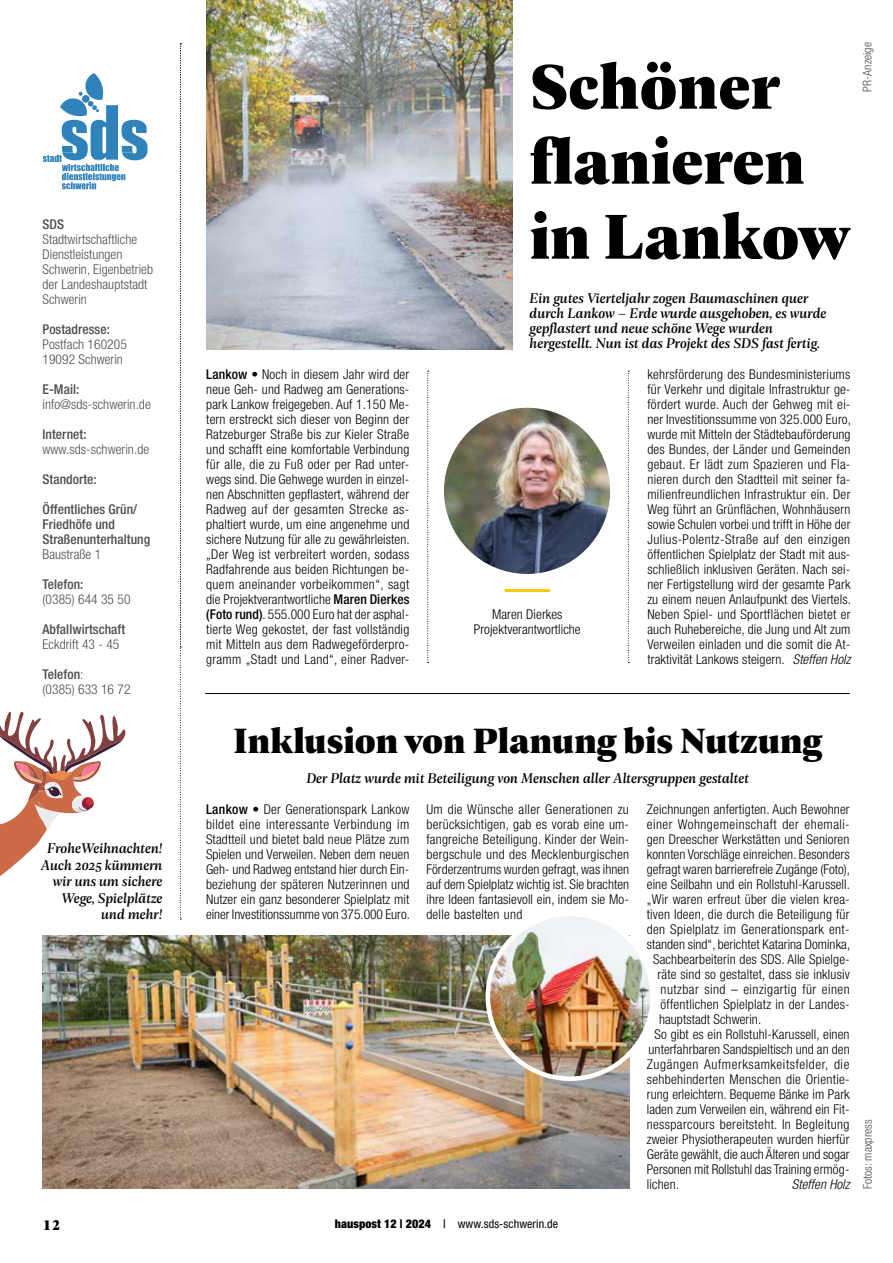
<style>
.page{position:relative;width:893px;height:1263px;background:#fff}
.page>*{position:absolute;margin:0;border:0;box-sizing:border-box;transform-origin:0 0}
.t1{font:900 67.5px/75px "Geller Headline";letter-spacing:.005em;color:#000}
.t2{font:900 37.5px "Geller Headline";letter-spacing:.005em;color:#000}
.t3{font:italic 500 15px/16.5px "Geller Headline";letter-spacing:.005em;color:#000}
.t4{font:900 15px "Geller Headline";color:#000}
.t5{font:300 condensed 13.5px/15px "Helvetica Neue LT Std";letter-spacing:.01em;color:#000;text-align:justify}
.t6{font:300 condensed 13.5px/15px "Helvetica Neue LT Std";letter-spacing:.005em;color:#4d4d4c}
.t7{font:500 condensed 13.5px/15px "Helvetica Neue LT Std";letter-spacing:.005em;color:#4d4d4c}
.t8{font:300 condensed 13.5px "Helvetica Neue LT Std";letter-spacing:.035em;color:#000}
.t9{font:300 condensed 13.5px "Helvetica Neue LT Std";letter-spacing:.045em;color:#000}
.t10{font:italic 300 condensed 13.5px "Helvetica Neue LT Std";letter-spacing:.005em;color:#000}
.t11{font:condensed 12px "Helvetica Neue LT Std";letter-spacing:.005em;color:#000}
.t12{font:300 condensed 12px "Helvetica Neue LT Std";letter-spacing:.005em;color:#4d4d4c}
.s1{font-weight:500}
.s2{font-style:italic}
.s3{font-weight:900}
</style>
<div class="page">
<svg style="left:43px;top:73px;width:105px;height:116px"></svg>
<div style="left:82px;top:95px;width:8px;height:8px;background:#2f82ba;border-radius:3px"></div>
<svg style="left:180px;top:43px;width:1px;height:877px"></svg>
<hr style="left:205px;top:693px;width:645px;height:1px;background:#000">
<img style="left:206px;top:0;width:307px;height:349px">
<svg style="left:427px;top:371px;width:2px;height:292px"></svg>
<svg style="left:628px;top:371px;width:1px;height:292px"></svg>
<hr style="left:505px;top:589px;width:45px;height:3px;background:#fdc900">
<img style="left:444px;top:408px;width:166px;height:166px;border-radius:83px">
<img style="left:43px;top:935px;width:586px;height:253px">
<img style="left:488px;top:914px;width:165px;height:165px;border-radius:82px">
<div style="left:486px;top:912px;width:169px;height:169px;border:4px solid #fff;border-radius:50%"></div>
<svg style="left:0;top:711px;width:126px;height:165px"></svg>
<p class="t7" style="left:43px;top:216px;width:23px">SDS</p>
<p class="t6" style="left:43px;top:231px;width:112px">Stadtwirtschaftliche<br>Dienstleistungen<br>Schwerin, Eigenbetrieb der Landeshauptstadt<br>Schwerin</p>
<p class="t7" style="left:43px;top:321px;width:69px">Postadresse:</p>
<p class="t6" style="left:43px;top:336px;width:86px">Postfach 160205<br>19092 Schwerin</p>
<p class="t7" style="left:43px;top:381px;width:38px">E-Mail:</p>
<p class="t6" style="left:43px;top:396px;width:110px">info@sds-schwerin.de</p>
<p class="t7" style="left:43px;top:426px;width:46px">Internet:</p>
<p class="t6" style="left:43px;top:441px;width:108px">www.sds-schwerin.de</p>
<p class="t7" style="left:43px;top:471px;width:56px">Standorte:</p>
<p class="t7" style="left:43px;top:501px;width:109px">Öffentliches Grün/<br>Friedhöfe und<br>Straßenunterhaltung</p>
<p class="t6" style="left:43px;top:546px;width:60px">Baustraße 1</p>
<p class="t7" style="left:43px;top:576px;width:42px">Telefon:</p>
<p class="t6" style="left:43px;top:591px;width:90px">(0385) 644 35 50</p>
<p class="t7" style="left:43px;top:621px;width:84px">Abfallwirtschaft</p>
<p class="t6" style="left:43px;top:636px;width:78px">Eckdrift 43 - 45</p>
<p class="t6" style="left:43px;top:666px;width:90px"><span class="s1">Telefon</span>:<br>(0385) 633 16 72</p>
<h1 class="t1" style="left:530px;top:45px;width:319px">Schöner flanieren in Lankow</h1>
<p class="t12" style="left:860px;top:92px;width:51px;rotate:-90deg">PR-Anzeige</p>
<p class="t3" style="left:530px;top:290px;width:298px;line-height:15px">Ein gutes Vierteljahr zogen Baumaschinen quer durch Lankow – Erde wurde ausgehoben, es wurde gepflastert und neue schöne Wege wurden hergestellt. Nun ist das Projekt des SDS fast fertig.</p>
<p class="t5" style="left:206px;top:366px;width:205px"><span class="s1">Lankow •</span> Noch in diesem Jahr wird der neue Geh- und Radweg am Generations&shy;park Lankow freigegeben. Auf 1.150 Me&shy;tern erstreckt sich dieser von Beginn der Ratzeburger Straße bis zur Kieler Straße und schafft eine komfortable Verbindung für alle, die zu Fuß oder per Rad unter&shy;wegs sind. Die Gehwege wurden in einzel&shy;nen Abschnitten gepflastert, während der Radweg auf der gesamten Strecke as&shy;phaltiert wurde, um eine angenehme und sichere Nutzung für alle zu gewährleisten. „Der Weg ist verbreitert worden, sodass Radfahrende aus beiden Richtungen be&shy;quem aneinander vorbeikommen“, sagt die Projektverantwortliche <span class="s1">Maren Dierkes (Foto rund)</span>. 555.000 Euro hat der asphal&shy;tierte Weg gekostet, der fast vollständig mit Mitteln aus dem Radwegeförderpro&shy;gramm „Stadt und Land“, einer Radver-</p>
<p class="t5" style="left:647px;top:366px;width:205px">kehrsförderung des Bundesministeriums für Verkehr und digitale Infrastruktur ge&shy;fördert wurde. Auch der Gehweg mit ei&shy;ner Investitionssumme von 325.000 Euro, wurde mit Mitteln der Städtebauförderung des Bundes, der Länder und Gemeinden gebaut. Er lädt zum Spazieren und Fla&shy;nieren durch den Stadtteil mit seiner fa&shy;milienfreundlichen Infrastruktur ein. Der Weg führt an Grünflächen, Wohnhäusern sowie Schulen vorbei und trifft in Höhe der Julius-Polentz-Straße auf den einzigen öffentlichen Spielplatz der Stadt mit aus&shy;schließlich inklusiven Geräten. Nach sei&shy;ner Fertigstellung wird der gesamte Park zu einem neuen Anlaufpunkt des Viertels.<br>Neben Spiel- und Sportflächen bietet er auch Ruhebereiche, die Jung und Alt zum Verweilen einladen und die somit die At&shy;traktivität Lankows steigern. <span class="s2">Steffen Holz</span></p>
<p class="t5" style="left:474px;top:606px;width:108px;text-align:center">Maren Dierkes<br>Projektverantwortliche</p>
<h2 class="t2" style="left:234px;top:714px;width:590px">Inklusion von Planung bis Nutzung</h2>
<p class="t3" style="left:41px;top:839px;width:123px;text-align:right">FroheWeihnachten!<br>Auch 2025 kümmern wir uns um sichere<br>Wege, Spielplätze und mehr!</p>
<p class="t3" style="left:306px;top:769px;width:444px">Der Platz wurde mit Beteiligung von Menschen aller Altersgruppen gestaltet</p>
<p class="t5" style="left:206px;top:801px;width:205px"><span class="s1">Lankow •</span> Der Generationspark Lankow bildet eine interessante Verbindung im Stadtteil und bietet bald neue Plätze zum Spielen und Verweilen. Neben dem neuen Geh- und Radweg entstand hier durch Ein&shy;beziehung der späteren Nutzerinnen und Nutzer ein ganz besonderer Spielplatz mit einer Investitionssumme von 375.000 Euro.</p>
<p class="t5" style="left:426px;top:801px;width:204px">Um die Wünsche aller Generationen zu berücksichtigen, gab es vorab eine um&shy;fangreiche Beteiligung. Kinder der Wein&shy;bergschule und des Mecklenburgischen Förderzentrums wurden gefragt, was ihnen auf dem Spielplatz wichtig ist. Sie brachten ihre Ideen fantasievoll ein, indem sie Mo&shy;delle bastelten und</p>
<p class="t5" style="left:647px;top:801px;width:204px">Zeichnungen anfertigten. Auch Bewohner</p>
<p class="t8" style="left:647px;top:816px;width:204px">einer Wohngemeinschaft der ehemali-</p>
<p class="t5" style="left:647px;top:831px;width:204px">gen Dreescher Werkstätten und Senioren</p>
<p class="t5" style="left:647px;top:846px;width:204px">konnten Vorschläge einreichen. Besonders</p>
<p class="t5" style="left:647px;top:861px;width:205px">gefragt waren barrierefreie Zugänge (Foto),</p>
<p class="t5" style="left:647px;top:876px;width:205px">eine Seilbahn und ein Rollstuhl-Karussell.</p>
<p class="t5" style="left:647px;top:891px;width:204px">„Wir waren erfreut über die vielen krea-</p>
<p class="t5" style="left:647px;top:906px;width:204px">tiven Ideen, die durch die Beteiligung für</p>
<p class="t5" style="left:647px;top:921px;width:204px">den Spielplatz im Generationspark ent-</p>
<p class="t5" style="left:647px;top:936px;width:205px">standen sind“, berichtet Katarina Dominka,</p>
<p class="t5" style="left:653px;top:951px;width:198px">Sachbearbeiterin des SDS. Alle Spielge-</p>
<p class="t5" style="left:657px;top:966px;width:194px">räte sind so gestaltet, dass sie inklusiv</p>
<p class="t8" style="left:660px;top:981px;width:191px">nutzbar sind – einzigartig für einen</p>
<p class="t5" style="left:660px;top:996px;width:190px">öffentlichen Spielplatz in der Landes-</p>
<p class="t5" style="left:659px;top:1011px;width:104px">hauptstadt Schwerin.</p>
<p class="t5" style="left:654px;top:1026px;width:197px">So gibt es ein Rollstuhl-Karussell, einen</p>
<p class="t5" style="left:649px;top:1041px;width:203px">unterfahrbaren Sandspieltisch und an den</p>
<p class="t9" style="left:647px;top:1056px;width:204px">Zugängen Aufmerksamkeitsfelder, die</p>
<p class="t5" style="left:647px;top:1071px;width:204px">sehbehinderten Menschen die Orientie-</p>
<p class="t5" style="left:647px;top:1086px;width:204px">rung erleichtern. Bequeme Bänke im Park</p>
<p class="t5" style="left:647px;top:1101px;width:204px">laden zum Verweilen ein, während ein Fit-</p>
<p class="t5" style="left:647px;top:1116px;width:204px">nessparcours bereitsteht. In Begleitung</p>
<p class="t5" style="left:647px;top:1131px;width:204px">zweier Physiotherapeuten wurden hierfür</p>
<p class="t5" style="left:647px;top:1146px;width:204px">Geräte gewählt, die auch Älteren und sogar</p>
<p class="t5" style="left:647px;top:1161px;width:204px">Personen mit Rollstuhl das Training ermög-</p>
<p class="t5" style="left:647px;top:1176px;width:34px">lichen.</p>
<p class="t10" style="left:792px;top:1176px;width:59px">Steffen Holz</p>
<p class="t4" style="left:43px;top:1214px;width:20px">12</p>
<p class="t11" style="left:335px;top:1216px;width:225px"><span class="s3">hauspost 12 | 2024</span> <span class="s1">|</span> www.sds-schwerin.de</p>
<p class="t12" style="left:860px;top:1189px;width:71px;rotate:-90deg">Fotos: maxpress</p>
</div>
